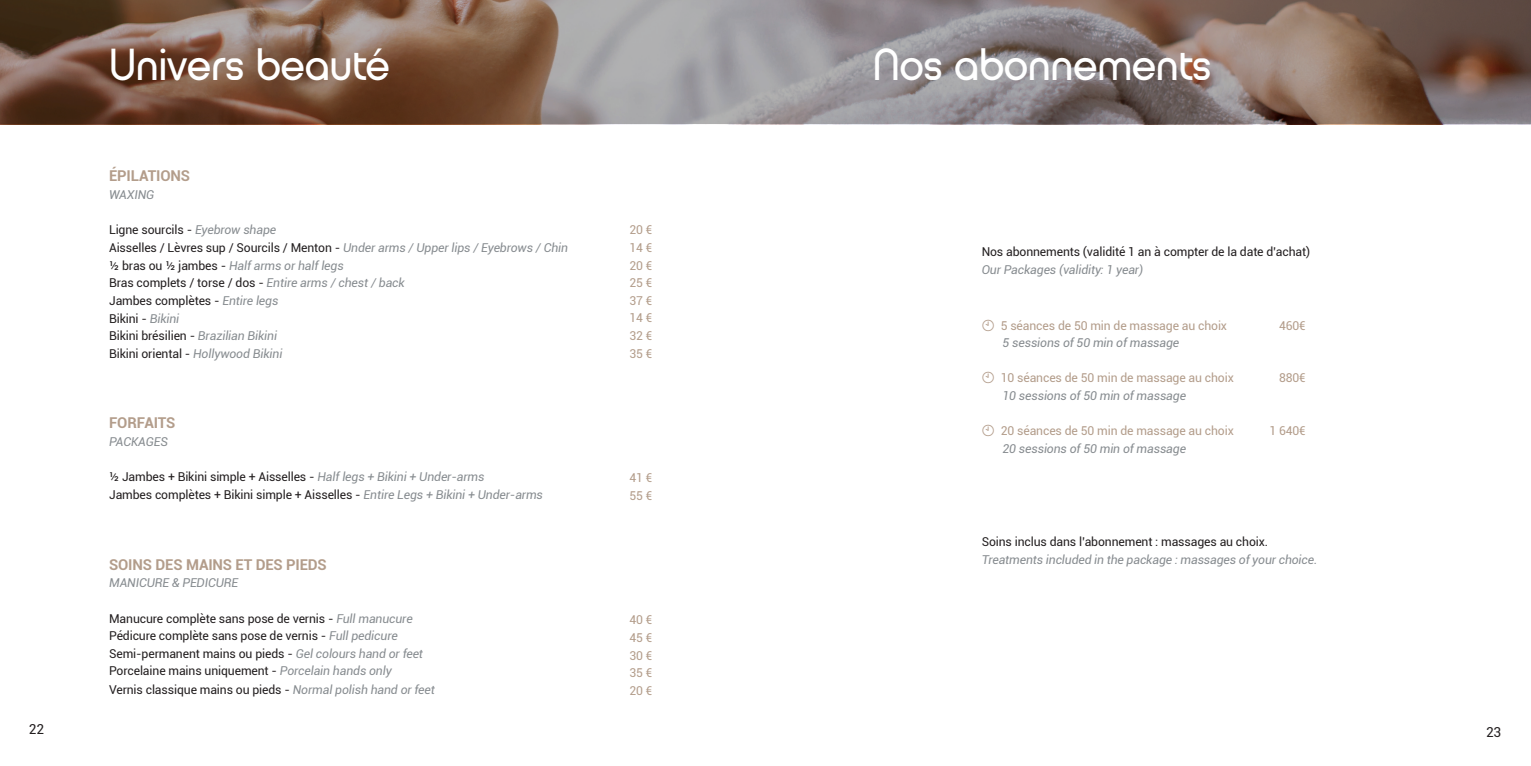
<style>
.page{position:relative;width:1531px;height:766px;background:#fff}
.page>*{position:absolute;margin:0;border:0;box-sizing:border-box;transform-origin:0 0}
.t1{font:44.7px "Radis Sans";letter-spacing:-.01em;color:#fff}
.t2{font:700 14.85px "Roboto";letter-spacing:-.01em;color:#b39d8b}
.t3{font:13.8px "Roboto";color:#231f20}
.t4{font:12.15px/17.5px "Roboto";letter-spacing:-.01em;color:#231f20}
.t5{font:italic 12.15px "Roboto";letter-spacing:-.01em;color:#878c90}
.t6{font:12.15px/17.5px "Roboto";letter-spacing:-.01em;color:#b39d8b;text-align:justify}
.s1{font-style:italic;color:#878c90}
</style>
<div class="page">
<svg style="left:0;top:0;width:1531px;height:124px;background:#837067"></svg>
<h1 class="t1" style="left:109px;top:38px;width:283px">Univers beauté</h1>
<h1 class="t1" style="left:873px;top:38px;width:340px">Nos abonnements</h1>
<p class="t2" style="left:109px;top:166px;width:83px">ÉPILATIONS</p>
<p class="t5" style="left:109px;top:186px;width:19px">Waxing</p>
<p class="t4" style="left:109px;top:221px;width:460px">Ligne sourcils - <span class="s1">Eyebrow shape<br></span>Aisselles / Lèvres sup / Sourcils / Menton - <span class="s1">Under arms / Upper lips / Eyebrows / Chin </span>½ bras ou ½ jambes - <span class="s1">Half arms or half legs<br></span>Bras complets / torse / dos - <span class="s1">Entire arms / chest / back<br></span>Jambes complètes - <span class="s1">Entire legs<br></span>Bikini - <span class="s1">Bikini<br></span>Bikini brésilien - <span class="s1">Brazilian Bikini<br></span>Bikini oriental - <span class="s1">Hollywood Bikini</span></p>
<p class="t2" style="left:109px;top:412px;width:68px">FORFAITS</p>
<p class="t5" style="left:109px;top:433px;width:16px">Packages</p>
<p class="t4" style="left:109px;top:467px;width:435px">½ Jambes + Bikini simple + Aisselles - <span class="s1">Half legs + Bikini + Under-arms<br></span>Jambes complètes + Bikini simple + Aisselles - <span class="s1">Entire Legs + Bikini + Under-arms</span></p>
<p class="t2" style="left:109px;top:553px;width:219px">SOINS DES MAINS ET DES PIEDS</p>
<p class="t5" style="left:109px;top:574px;width:19px">Manicure</p>
<p class="t5" style="left:172px;top:574px;width:26px">&amp; Pedicure</p>
<p class="t4" style="left:109px;top:608px;width:315px">Manucure complète sans pose de vernis - <span class="s1">Full manucure </span>Pédicure complète sans pose de vernis - <span class="s1">Full pedicure </span>Semi-permanent mains ou pieds - <span class="s1">Gel colours hand or feet </span>Porcelaine mains uniquement - <span class="s1">Porcelain hands only</span></p>
<p class="t4" style="left:109px;top:680px;width:327px">Vernis classique mains ou pieds - <span class="s1">Normal polish hand or feet</span></p>
<p class="t6" style="left:629px;top:221px;width:24px">20 € 14 € 20 € 25 € 37 € 14 € 32 € 35 €</p>
<p class="t6" style="left:629px;top:468px;width:24px">41 €<br>55 €</p>
<p class="t6" style="left:629px;top:610px;width:24px">40 € 45 € 30 € 35 € 20 €</p>
<p class="t4" style="left:981px;top:242px;width:330px">Nos abonnements (validité 1 an à compter de la date d’achat)</p>
<p class="t5" style="left:981px;top:261px;width:163px">Our Packages (validity: 1 year)</p>
<p class="t6" style="left:1001px;top:316px;width:228px">5 séances de 50 min de massage au choix</p>
<p class="t5" style="left:1002px;top:334px;width:178px">5 sessions of 50 min of massage</p>
<p class="t6" style="left:1001px;top:369px;width:235px">10 séances de 50 min de massage au choix</p>
<p class="t5" style="left:1002px;top:387px;width:185px">10 sessions of 50 min of massage</p>
<p class="t6" style="left:1001px;top:421px;width:235px">20 séances de 50 min de massage au choix</p>
<p class="t5" style="left:1002px;top:440px;width:185px">20 sessions of 50 min of massage</p>
<p class="t6" style="left:1279px;top:316px;width:28px">460€</p>
<p class="t6" style="left:1279px;top:369px;width:28px">880€</p>
<p class="t6" style="left:1269px;top:421px;width:38px">1 640€</p>
<p class="t4" style="left:981px;top:532px;width:288px">Soins inclus dans l’abonnement : massages au choix.</p>
<p class="t5" style="left:981px;top:551px;width:337px">Treatments included in the package : massages of your choice.</p>
<p class="t3" style="left:29px;top:719px;width:17px">22</p>
<p class="t3" style="left:1486px;top:721px;width:17px">23</p>
</div>
